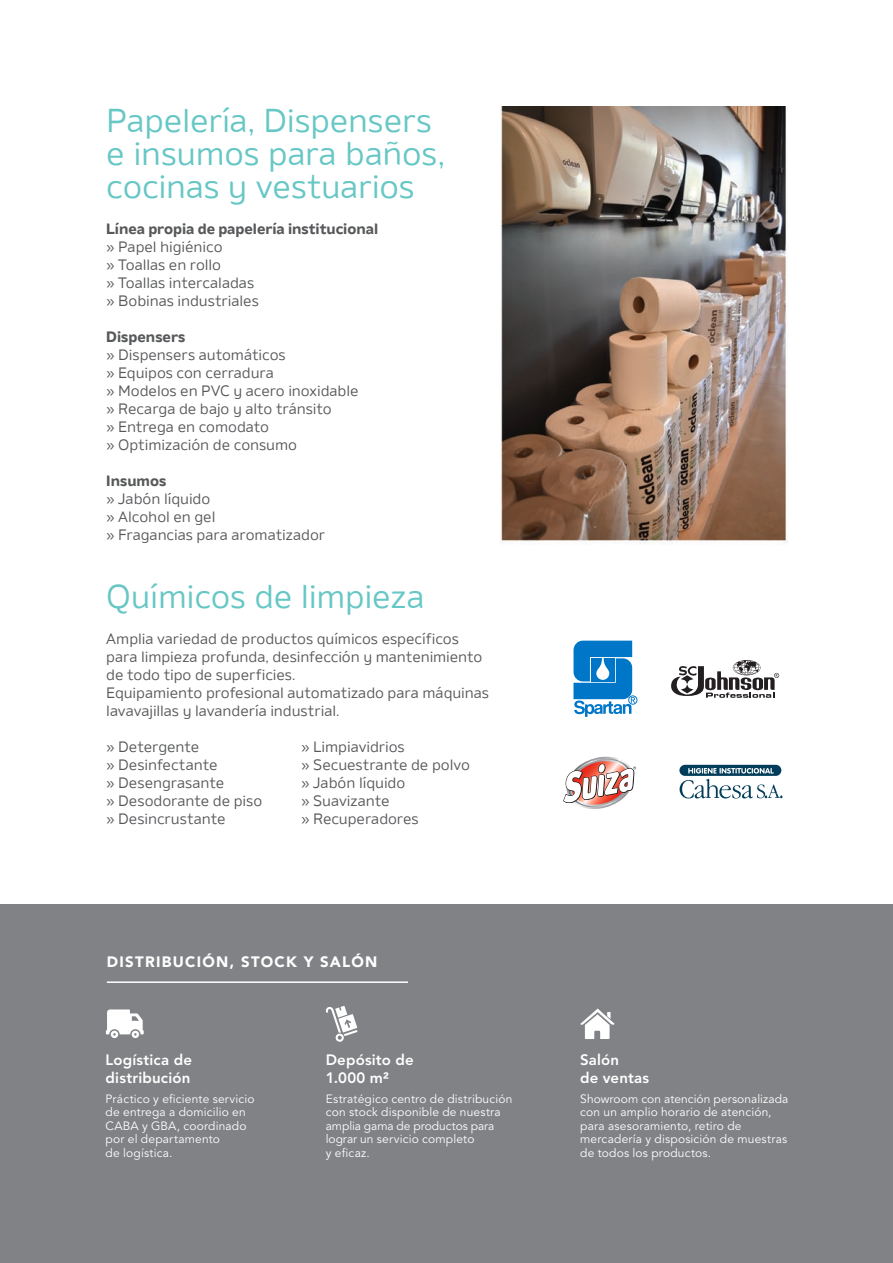
<style>
.page{position:relative;width:893px;height:1263px;background:#fff}
.page>*{position:absolute;margin:0;border:0;box-sizing:border-box;transform-origin:0 0}
.t1{font:33px/33px "Amino Regular 4";letter-spacing:-.01em;color:#66c7c5}
.t2{font:15px/18px "Amino Regular 4";letter-spacing:-.005em;color:#57585a}
.t3{font:800 15px/18px "Avenir LT Std";letter-spacing:.01em;color:#fff}
.t4{font:15px "Amino Regular 13";letter-spacing:-.005em;color:#57585a}
.t5{font:900 15px "Avenir LT Std";letter-spacing:.085em;color:#fff}
.t6{font:12px/13.5px "Avenir LT Std";letter-spacing:.015em;color:#fff}
</style>
<div class="page">
<img style="left:501px;top:107px;width:287px;height:692px">
<svg style="left:563px;top:754px;width:73px;height:55px"></svg>
<div style="left:0;top:904px;width:893px;height:359px;background:#808285"></div>
<div style="left:679px;top:765px;width:102px;height:11px;background:#013d5a;border-radius:6px"></div>
<svg style="left:680px;top:779px;width:102px;height:19px"></svg>
<svg style="left:688px;top:768px;width:86px;height:5px"></svg>
<svg style="left:106px;top:1009px;width:38px;height:29px"></svg>
<svg style="left:325px;top:1006px;width:33px;height:36px"></svg>
<svg style="left:580px;top:1008px;width:35px;height:31px"></svg>
<hr style="left:107px;top:981px;width:301px;height:2px;background:#fff">
<div style="left:628px;top:695px;width:9px;height:9px;border:1px solid #0076c8;border-radius:50%"></div>
<svg style="left:573px;top:641px;width:62px;height:76px"></svg>
<svg style="left:671px;top:660px;width:108px;height:38px"></svg>
<h1 class="t1" style="left:106px;top:104px;width:340px">Papelería, Dispensers e insumos para baños, cocinas y vestuarios</h1>
<p class="t4" style="left:106px;top:220px;width:273px">Línea propia de papelería institucional</p>
<p class="t2" style="left:106px;top:238px;width:154px">» Papel higiénico<br>» Toallas en rollo<br>» Toallas intercaladas » Bobinas industriales</p>
<p class="t4" style="left:106px;top:328px;width:81px">Dispensers</p>
<p class="t2" style="left:106px;top:346px;width:254px">» Dispensers automáticos<br>» Equipos con cerradura<br>» Modelos en PVC y acero inoxidable » Recarga de bajo y alto tránsito<br>» Entrega en comodato<br>» Optimización de consumo</p>
<p class="t4" style="left:106px;top:472px;width:62px">Insumos</p>
<p class="t2" style="left:106px;top:490px;width:220px">» Jabón líquido<br>» Alcohol en gel<br>» Fragancias para aromatizador</p>
<h1 class="t1" style="left:106px;top:580px;width:320px">Químicos de limpieza</h1>
<p class="t2" style="left:106px;top:630px;width:384px">Amplia variedad de productos químicos específicos para limpieza profunda, desinfección y mantenimiento de todo tipo de superficies.<br>Equipamiento profesional automatizado para máquinas lavavajillas y lavandería industrial.</p>
<p class="t2" style="left:106px;top:738px;width:157px">» Detergente<br>» Desinfectante<br>» Desengrasante<br>» Desodorante de piso » Desincrustante</p>
<p class="t2" style="left:301px;top:738px;width:170px">» Limpiavidrios<br>» Secuestrante de polvo » Jabón líquido<br>» Suavizante<br>» Recuperadores</p>
<p class="t5" style="left:107px;top:953px;width:272px">DISTRIBUCIÓN, STOCK Y SALÓN</p>
<p class="t3" style="left:106px;top:1051px;width:88px">Logística de distribución</p>
<p class="t6" style="left:106px;top:1092px;width:151px">Práctico y eficiente servicio de entrega a domicilio en<br>CABA y GBA, coordinado por el departamento<br>de logística.</p>
<p class="t3" style="left:326px;top:1051px;width:89px">Depósito de<br>1.000 m²</p>
<p class="t6" style="left:326px;top:1092px;width:188px">Estratégico centro de distribución con stock disponible de nuestra amplia gama de productos para lograr un servicio completo<br>y eficaz.</p>
<p class="t3" style="left:580px;top:1051px;width:71px">Salón<br>de ventas</p>
<p class="t6" style="left:580px;top:1092px;width:210px">Showroom con atención personalizada con un amplio horario de atención, para asesoramiento, retiro de mercadería y disposición de muestras de todos los productos.</p>
</div>
